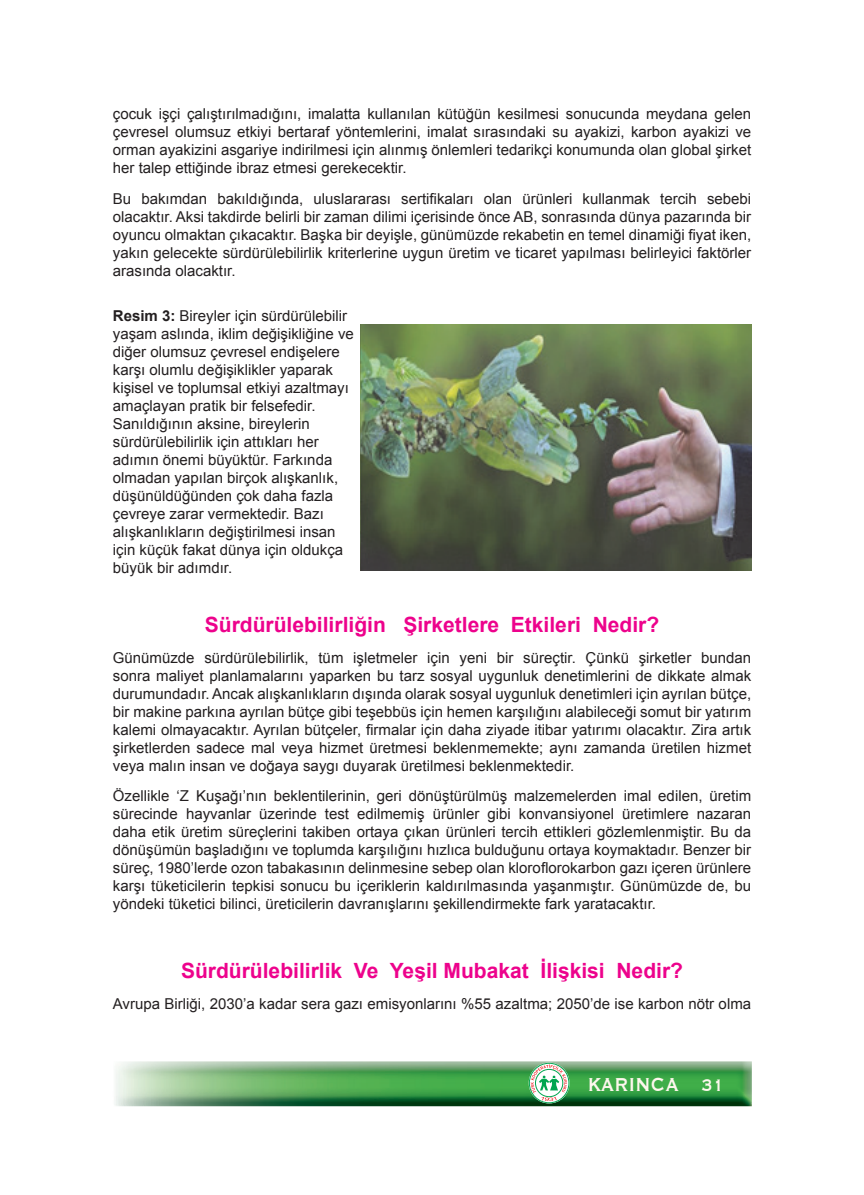
<style>
.page{position:relative;width:864px;height:1195px;background:#fff}
.page>*{position:absolute;margin:0;border:0;box-sizing:border-box;transform-origin:0 0}
.t1{font:700 24.3px "Copperplate Gothic BT";color:#fef7ee;scale:.83 1}
.t2{font:700 21px "Arial";color:#ed028c}
.t3{font:15px/18px "Arial";color:#231f20;text-align:justify}
.s1{font-weight:700}
.s2{font-size:21.6px}
</style>
<div class="page">
<img style="left:113px;top:1061px;width:638px;height:45px">
<svg style="left:528px;top:1062px;width:41px;height:41px"></svg>
<svg style="left:529px;top:1063px;width:39px;height:40px"></svg>
<div style="left:529px;top:1063px;width:40px;height:40px;border:1px solid #00a54f;border-radius:50%"></div>
<svg style="left:530px;top:1064px;width:36px;height:37px"></svg>
<img style="left:360px;top:325px;width:390px;height:246px">
<p class="t3" style="left:113px;top:105px;width:639px">çocuk işçi çalıştırılmadığını, imalatta kullanılan kütüğün kesilmesi sonucunda meydana gelen çevresel olumsuz etkiyi bertaraf yöntemlerini, imalat sırasındaki su ayakizi, karbon ayakizi ve orman ayakizini asgariye indirilmesi için alınmış önlemleri tedarikçi konumunda olan global şirket her talep ettiğinde ibraz etmesi gerekecektir.</p>
<p class="t3" style="left:113px;top:190px;width:639px">Bu bakımdan bakıldığında, uluslararası sertifikaları olan ürünleri kullanmak tercih sebebi olacaktır. Aksi takdirde belirli bir zaman dilimi içerisinde önce AB, sonrasında dünya pazarında bir oyuncu olmaktan çıkacaktır. Başka bir deyişle, günümüzde rekabetin en temel dinamiği fiyat iken, yakın gelecekte sürdürülebilirlik kriterlerine uygun üretim ve ticaret yapılması belirleyici faktörler arasında olacaktır.</p>
<p class="t3" style="left:113px;top:307px;width:242px;text-align:left"><span class="s1">Resim 3:</span> Bireyler için sürdürülebilir yaşam aslında, iklim değişikliğine ve diğer olumsuz çevresel endişelere karşı olumlu değişiklikler yaparak kişisel ve toplumsal etkiyi azaltmayı amaçlayan pratik bir felsefedir.<br>Sanıldığının aksine, bireylerin sürdürülebilirlik için attıkları her adımın önemi büyüktür. Farkında olmadan yapılan birçok alışkanlık, düşünüldüğünden çok daha fazla çevreye zarar vermektedir. Bazı alışkanlıkların değiştirilmesi insan için küçük fakat dünya için oldukça büyük bir adımdır.</p>
<h2 class="t2" style="left:205px;top:610px;width:455px">Sürdürülebilirliğin Şirketlere Etkileri Nedir?</h2>
<p class="t3" style="left:113px;top:648px;width:639px">Günümüzde sürdürülebilirlik, tüm işletmeler için yeni bir süreçtir. Çünkü şirketler bundan sonra maliyet planlamalarını yaparken bu tarz sosyal uygunluk denetimlerini de dikkate almak durumundadır. Ancak alışkanlıkların dışında olarak sosyal uygunluk denetimleri için ayrılan bütçe, bir makine parkına ayrılan bütçe gibi teşebbüs için hemen karşılığını alabileceği somut bir yatırım kalemi olmayacaktır. Ayrılan bütçeler, firmalar için daha ziyade itibar yatırımı olacaktır. Zira artık şirketlerden sadece mal veya hizmet üretmesi beklenmemekte; aynı zamanda üretilen hizmet veya malın insan ve doğaya saygı duyarak üretilmesi beklenmektedir.</p>
<p class="t3" style="left:113px;top:787px;width:639px">Özellikle ‘Z Kuşağı’nın beklentilerinin, geri dönüştürülmüş malzemelerden imal edilen, üretim sürecinde hayvanlar üzerinde test edilmemiş ürünler gibi konvansiyonel üretimlere nazaran daha etik üretim süreçlerini takiben ortaya çıkan ürünleri tercih ettikleri gözlemlenmiştir. Bu da dönüşümün başladığını ve toplumda karşılığını hızlıca bulduğunu ortaya koymaktadır. Benzer bir süreç, 1980’lerde ozon tabakasının delinmesine sebep olan kloroflorokarbon gazı içeren ürünlere karşı tüketicilerin tepkisi sonucu bu içeriklerin kaldırılmasında yaşanmıştır. Günümüzde de, bu yöndeki tüketici bilinci, üreticilerin davranışlarını şekillendirmekte fark yaratacaktır.</p>
<h2 class="t2" style="left:181px;top:957px;width:503px">Sürdürülebilirlik Ve Yeşil Mubakat İlişkisi Nedir?</h2>
<p class="t3" style="left:113px;top:995px;width:639px">Avrupa Birliği, 2030’a kadar sera gazı emisyonlarını %55 azaltma; 2050’de ise karbon nötr olma</p>
<h1 class="t1" style="left:587px;top:1071px;width:166px">KARINCA <span class="s2">31</span></h1>
</div>
